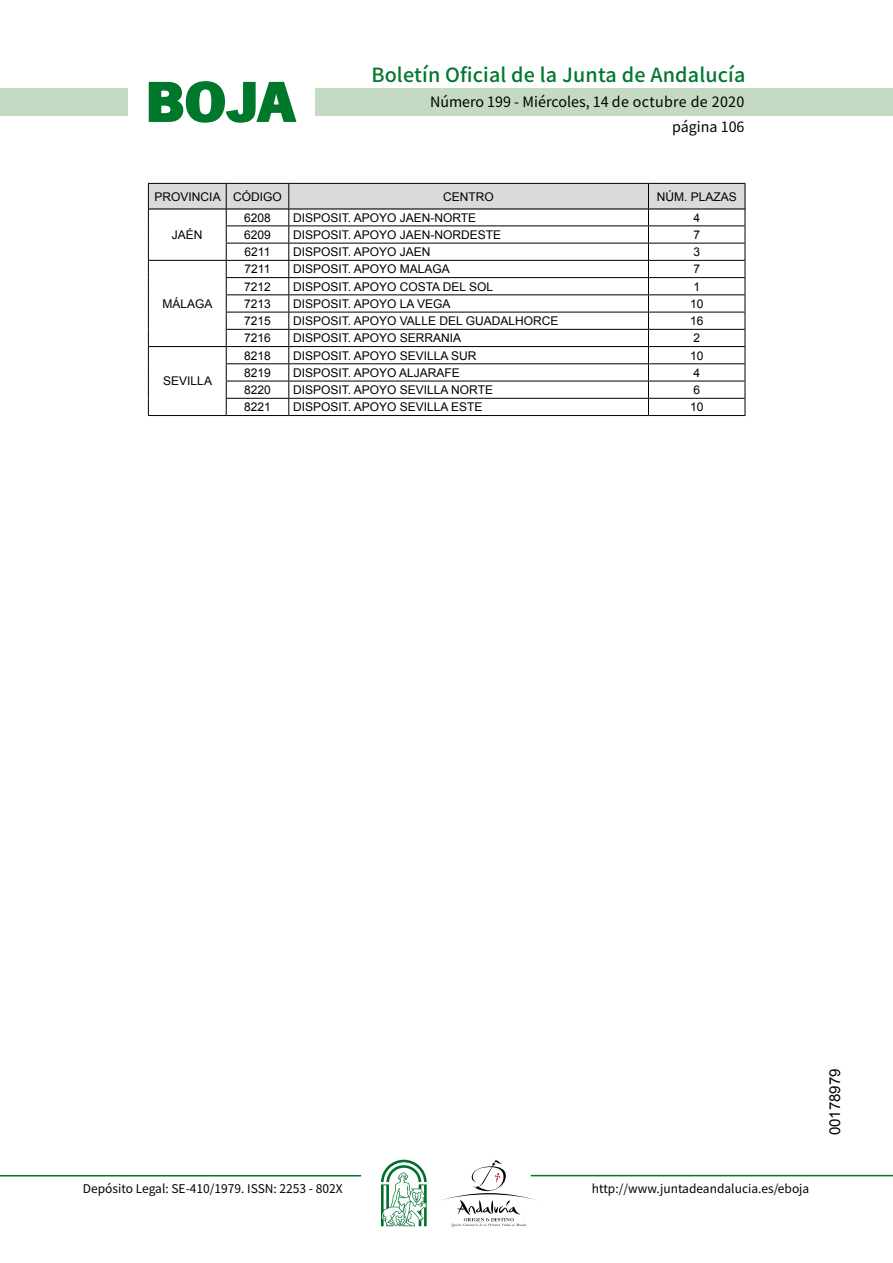
<style>
.page{position:relative;width:893px;height:1263px;background:#fff}
.page>*{position:absolute;margin:0;border:0;box-sizing:border-box;transform-origin:0 0}
.t1{font:700 57.75px "News Got T";color:#00782c;scale:1.14 1}
.t2{font:500 19.5px "Noto Sans HK";letter-spacing:.01em;color:#00782c}
.t3{font:15px "Arial";color:#000}
.t4{font:14.25px/24.5px "Noto Sans HK";color:#000;text-align:right}
.t5{font:12px "Arial";color:#000}
.t6{font:12px "Noto Sans HK";color:#000}
</style>
<div class="page">
<div style="left:315px;top:88px;width:577px;height:28px;background:#c5dac3"></div>
<div style="left:0;top:88px;width:128px;height:28px;background:#c5dac3"></div>
<hr style="left:0;top:1175px;width:361px;height:2px;background:#00782c">
<hr style="left:531px;top:1175px;width:361px;height:1px;background:#00782c">
<svg style="left:148px;top:81px;width:149px;height:42px"></svg>
<svg style="left:442px;top:1160px;width:100px;height:67px"></svg>
<svg style="left:381px;top:1160px;width:45px;height:66px"></svg>
<hr style="left:148px;top:415px;width:78px;height:1px;background:#000">
<hr style="left:226px;top:415px;width:63px;height:1px;background:#000">
<hr style="left:289px;top:415px;width:359px;height:1px;background:#000">
<hr style="left:648px;top:415px;width:97px;height:1px;background:#000">
<svg style="left:148px;top:183px;width:597px;height:232px"></svg>
<hr style="left:148px;top:209px;width:78px;height:1px;background:#000">
<hr style="left:226px;top:209px;width:63px;height:1px;background:#000">
<hr style="left:289px;top:209px;width:359px;height:1px;background:#000">
<hr style="left:648px;top:209px;width:97px;height:1px;background:#000">
<h1 class="t1" style="left:145px;top:68px;width:133px">BOJA</h1>
<h2 class="t2" style="left:371px;top:64px;width:375px">Boletín Oficial de la Junta de Andalucía</h2>
<p class="t4" style="left:430px;top:90px;width:316px">Número 199 - Miércoles, 14 de octubre de 2020 página 106</p>
<p class="t5" style="left:155px;top:188px;width:129px">PROVINCIA CÓDIGO</p>
<p class="t5" style="left:443px;top:188px;width:52px">CENTRO</p>
<p class="t5" style="left:656px;top:188px;width:82px">NÚM. PLAZAS</p>
<p class="t5" style="left:172px;top:227px;width:32px">JAÉN</p>
<p class="t5" style="left:163px;top:296px;width:52px">MÁLAGA</p>
<p class="t5" style="left:163px;top:373px;width:50px">SEVILLA</p>
<p class="t5" style="left:244px;top:210px;width:28px">6208</p>
<p class="t5" style="left:293px;top:210px;width:185px">DISPOSIT. APOYO JAEN-NORTE</p>
<p class="t5" style="left:693px;top:210px;width:8px">4</p>
<p class="t5" style="left:244px;top:227px;width:28px">6209</p>
<p class="t5" style="left:293px;top:227px;width:210px">DISPOSIT. APOYO JAEN-NORDESTE</p>
<p class="t5" style="left:693px;top:227px;width:8px">7</p>
<p class="t5" style="left:244px;top:244px;width:27px">6211</p>
<p class="t5" style="left:293px;top:244px;width:139px">DISPOSIT. APOYO JAEN</p>
<p class="t5" style="left:693px;top:244px;width:8px">3</p>
<p class="t5" style="left:244px;top:261px;width:27px">7211</p>
<p class="t5" style="left:293px;top:261px;width:158px">DISPOSIT. APOYO MALAGA</p>
<p class="t5" style="left:693px;top:261px;width:8px">7</p>
<p class="t5" style="left:244px;top:279px;width:28px">7212</p>
<p class="t5" style="left:293px;top:279px;width:202px">DISPOSIT. APOYO COSTA DEL SOL</p>
<p class="t5" style="left:693px;top:279px;width:8px">1</p>
<p class="t5" style="left:244px;top:296px;width:28px">7213</p>
<p class="t5" style="left:293px;top:296px;width:159px">DISPOSIT. APOYO LA VEGA</p>
<p class="t5" style="left:690px;top:296px;width:15px">10</p>
<p class="t5" style="left:244px;top:313px;width:28px">7215</p>
<p class="t5" style="left:293px;top:313px;width:267px">DISPOSIT. APOYO VALLE DEL GUADALHORCE</p>
<p class="t5" style="left:690px;top:313px;width:15px">16</p>
<p class="t5" style="left:244px;top:330px;width:28px">7216</p>
<p class="t5" style="left:293px;top:330px;width:170px">DISPOSIT. APOYO SERRANIA</p>
<p class="t5" style="left:693px;top:330px;width:8px">2</p>
<p class="t5" style="left:244px;top:347px;width:28px">8218</p>
<p class="t5" style="left:293px;top:347px;width:185px">DISPOSIT. APOYO SEVILLA SUR</p>
<p class="t5" style="left:690px;top:347px;width:15px">10</p>
<p class="t5" style="left:244px;top:365px;width:28px">8219</p>
<p class="t5" style="left:293px;top:365px;width:168px">DISPOSIT. APOYO ALJARAFE</p>
<p class="t5" style="left:693px;top:365px;width:8px">4</p>
<p class="t5" style="left:244px;top:382px;width:28px">8220</p>
<p class="t5" style="left:293px;top:382px;width:201px">DISPOSIT. APOYO SEVILLA NORTE</p>
<p class="t5" style="left:693px;top:382px;width:8px">6</p>
<p class="t5" style="left:244px;top:399px;width:28px">8221</p>
<p class="t5" style="left:293px;top:399px;width:191px">DISPOSIT. APOYO SEVILLA ESTE</p>
<p class="t5" style="left:690px;top:399px;width:15px">10</p>
<p class="t6" style="left:83px;top:1181px;width:261px">Depósito Legal: SE-410/1979. ISSN: 2253 - 802X</p>
<p class="t6" style="left:592px;top:1181px;width:219px">http://www.juntadeandalucia.es/eboja</p>
<p class="t3" style="left:825px;top:1135px;width:68px;rotate:-90deg">00178979</p>
</div>
